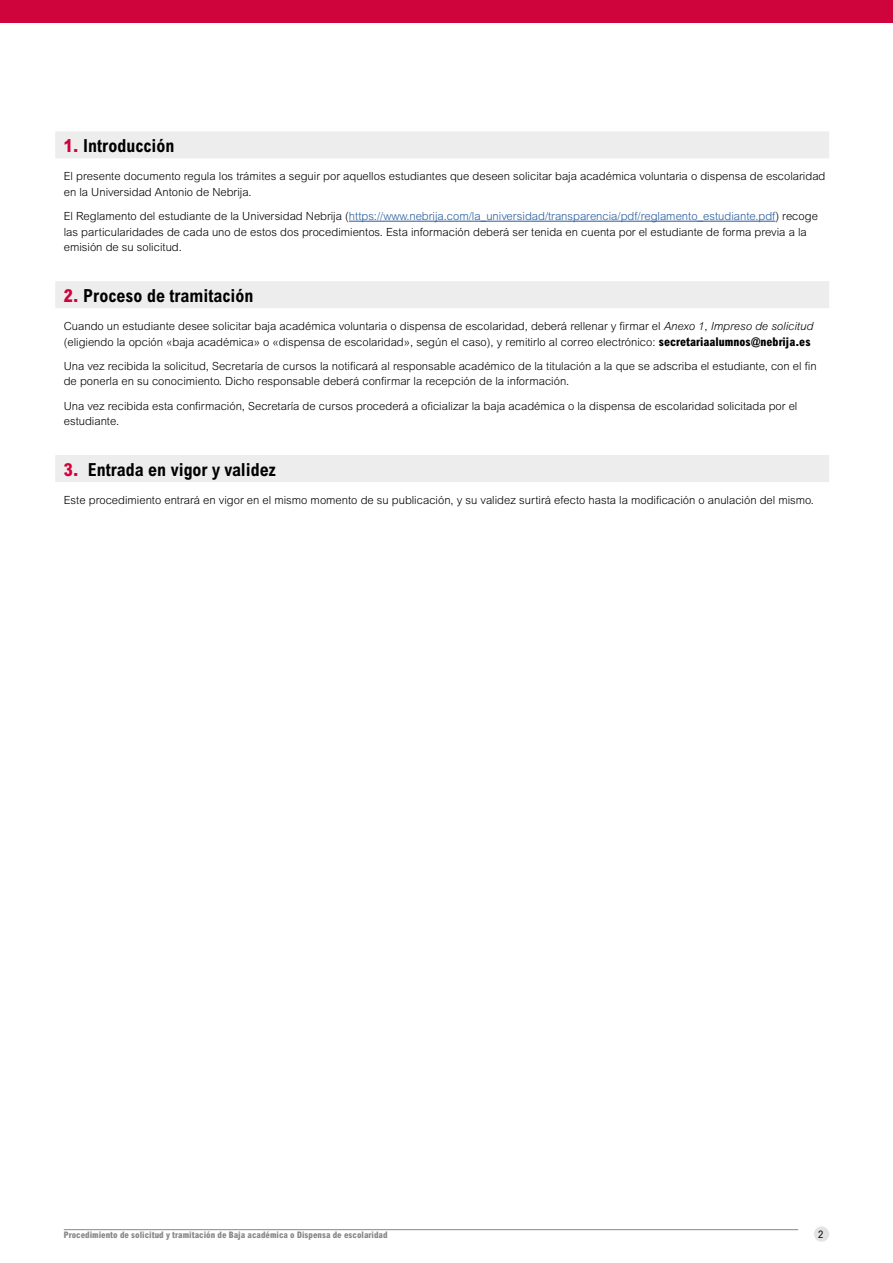
<style>
.page{position:relative;width:893px;height:1263px;background:#fff}
.page>*{position:absolute;margin:0;border:0;box-sizing:border-box;transform-origin:0 0}
.t1{font:700 condensed 18px "Arial MT Pro";color:#000}
.t2{font:300 11.25px/15.6px "Arial MT Pro";color:#000}
.t3{font:condensed 10.5px "Arial MT Pro";color:#000}
.t4{font:800 condensed 9px "Arial MT Pro";color:#878787}
.s1{font-weight:800;color:#d0043c}
.s2{color:#275b9b}
.s3{font-style:italic}
.s4{font-weight:800;font-stretch:condensed;font-size:12px}
</style>
<div class="page">
<div style="left:0;top:0;width:893px;height:22px;background:#d0043c"></div>
<div style="left:814px;top:1226px;width:15px;height:16px;background:#e3e3e3;border-radius:50%"></div>
<hr style="left:64px;top:1229px;width:734px;height:1px;background:#878787">
<div style="left:55px;top:131px;width:774px;height:27px;background:#ededed"></div>
<hr style="left:349px;top:221px;width:426px;height:1px;background:#275b9b">
<div style="left:55px;top:281px;width:774px;height:27px;background:#ededed"></div>
<div style="left:55px;top:455px;width:774px;height:27px;background:#ededed"></div>
<h1 class="t1" style="left:64px;top:135px;width:112px"><span class="s1">1.</span> Introducción</h1>
<p class="t2" style="left:64px;top:169px;width:763px">El presente documento regula los trámites a seguir por aquellos estudiantes que deseen solicitar baja académica voluntaria o dispensa de escolaridad en la Universidad Antonio de Nebrija.</p>
<p class="t2" style="left:64px;top:209px;width:756px">El Reglamento del estudiante de la Universidad Nebrija (<span class="s2">https://www.nebrija.com/la_universidad/transparencia/pdf/reglamento_estudiante.pdf</span>) recoge las particularidades de cada uno de estos dos procedimientos. Esta información deberá ser tenida en cuenta por el estudiante de forma previa a la emisión de su solicitud.</p>
<h1 class="t1" style="left:64px;top:285px;width:191px"><span class="s1">2.</span> Proceso de tramitación</h1>
<p class="t2" style="left:64px;top:319px;width:751px">Cuando un estudiante desee solicitar baja académica voluntaria o dispensa de escolaridad, deberá rellenar y firmar el <span class="s3">Anexo 1</span>, <span class="s3">Impreso de solicitud </span>(eligiendo la opción «baja académica» o «dispensa de escolaridad», según el caso), y remitirlo al correo electrónico: <span class="s4">secretariaalumnos@nebrija.es</span></p>
<p class="t2" style="left:64px;top:358px;width:754px">Una vez recibida la solicitud, Secretaría de cursos la notificará al responsable académico de la titulación a la que se adscriba el estudiante, con el fin de ponerla en su conocimiento. Dicho responsable deberá confirmar la recepción de la información.</p>
<p class="t2" style="left:64px;top:398px;width:735px">Una vez recibida esta confirmación, Secretaría de cursos procederá a oficializar la baja académica o la dispensa de escolaridad solicitada por el estudiante.</p>
<h1 class="t1" style="left:64px;top:459px;width:214px"><span class="s1">3.</span> Entrada en vigor y validez</h1>
<p class="t2" style="left:64px;top:492px;width:752px">Este procedimiento entrará en vigor en el mismo momento de su publicación, y su validez surtirá efecto hasta la modificación o anulación del mismo.</p>
<p class="t4" style="left:64px;top:1230px;width:325px">Procedimiento de solicitud y tramitación de Baja académica o Dispensa de escolaridad</p>
<p class="t3" style="left:818px;top:1228px;width:7px">2</p>
</div>
